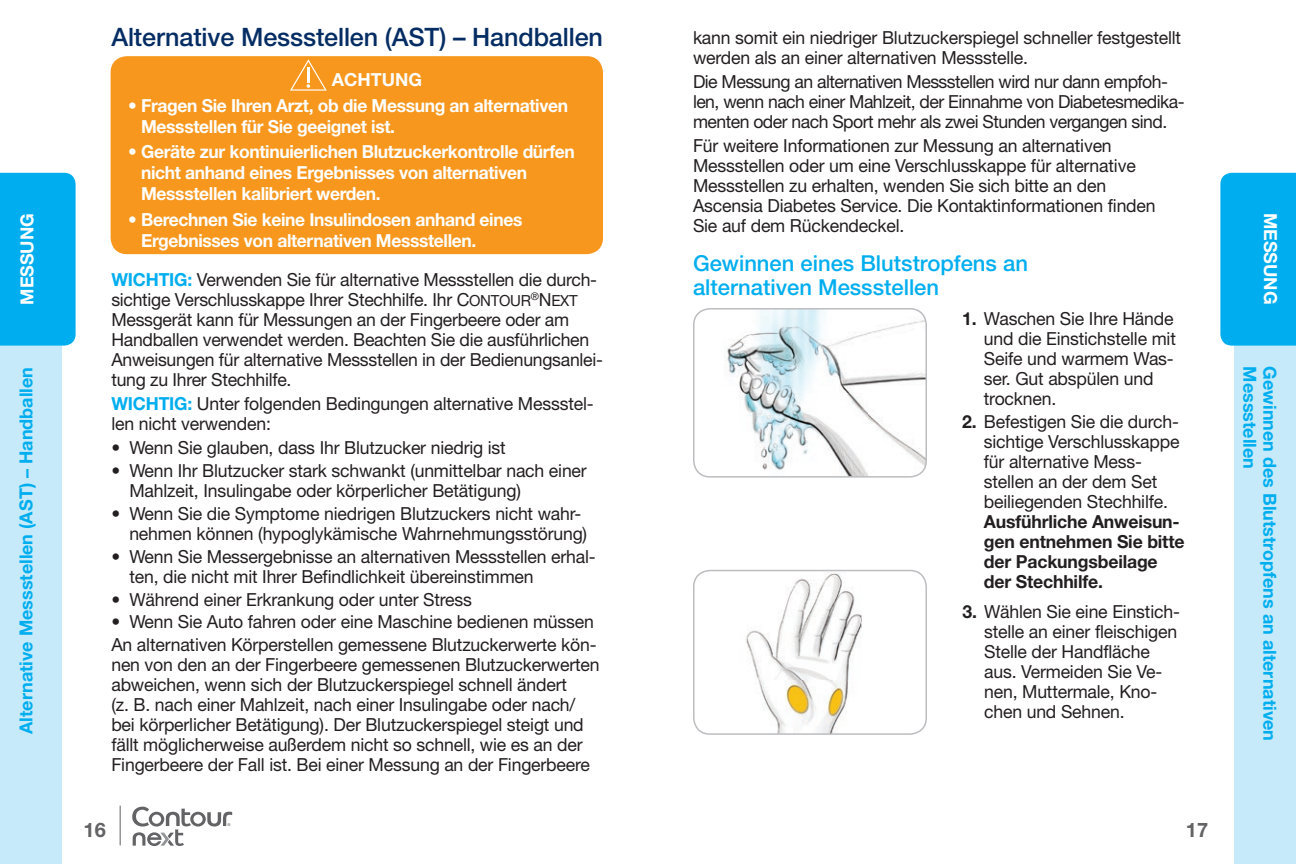
<style>
.page{position:relative;width:1296px;height:864px;background:#fff}
.page>*{position:absolute;margin:0;border:0;box-sizing:border-box;transform-origin:0 0}
.t1{font:500 25.4px "Helvetica Neue RED";letter-spacing:-.005em;color:#052d64}
.t2{font:500 22px/24px "Helvetica Neue RED";color:#00aeef}
.t3{font:700 20px "Helvetica Neue RED";color:#636366}
.t4{font:18px/20px "Helvetica Neue RED";letter-spacing:-.01em;color:#231f20}
.t5{font:700 18px/21px "Helvetica Neue RED";letter-spacing:-.02em;color:#fff}
.t6{font:18px/20px "Helvetica Neue RED";letter-spacing:-.03em;color:#231f20}
.t7{font:700 18px "Helvetica Neue RED";color:#00aeef}
.t8{font:700 18px/20px "Helvetica Neue RED";letter-spacing:-.01em;color:#231f20}
.t9{font:700 18px "Helvetica Neue RED";color:#fff}
.t10{font:500 3.8px "Helvetica Neue";color:#636366}
.s1{font-weight:700;color:#00aeef}
.s2{font-family:"Helvetica Neue RED Regular SC850"}
.s3{font-family:"Helvetica Neue RED Regular SC850";font-size:15.4px}
.s4{font-weight:700}
</style>
<div class="page">
<div style="left:1235px;top:338px;width:61px;height:526px;background:#c6eafa"></div>
<div style="left:1220px;top:173px;width:76px;height:173px;background:#00aeef"></div>
<div style="left:0;top:338px;width:61px;height:526px;background:#c6eafa"></div>
<div style="left:0;top:173px;width:76px;height:173px;background:#00aeef"></div>
<hr style="left:120px;top:806px;width:1px;height:39px;background:#636366">
<svg style="left:132px;top:807px;width:100px;height:39px"></svg>
<img style="left:694px;top:572px;width:224px;height:161px">
<div style="left:693px;top:570px;width:234px;height:165px;border:2px solid #bcbdc0;border-radius:16px"></div>
<div style="left:111px;top:56px;width:492px;height:198px;background:#f7971d;border-radius:16px"></div>
<svg style="left:290px;top:59px;width:37px;height:32px"></svg>
<img style="left:695px;top:310px;width:230px;height:165px">
<div style="left:693px;top:308px;width:234px;height:170px;border:2px solid #bcbdc0;border-radius:16px"></div>
<p class="t5" style="left:16px;top:305px;width:93px;rotate:-90deg">MESSUNG</p>
<p class="t7" style="left:15px;top:734px;width:368px;rotate:-90deg">Alternative Messstellen (AST) – Handballen</p>
<h1 class="t1" style="left:111px;top:21px;width:493px">Alternative Messstellen (AST) – Handballen</h1>
<p class="t9" style="left:332px;top:69px;width:92px">ACHTUNG</p>
<p class="t5" style="left:141px;top:94px;width:429px;text-indent:-13px">• Fragen Sie Ihren Arzt, ob die Messung an alternativen<br>Messstellen für Sie geeignet ist.</p>
<p class="t5" style="left:141px;top:141px;width:435px;text-indent:-13px">• Geräte zur kontinuierlichen Blutzuckerkontrolle dürfen nicht anhand eines Ergebnisses von alternativen<br>Messstellen kalibriert werden.</p>
<p class="t5" style="left:141px;top:209px;width:383px;text-indent:-13px">• Berechnen Sie keine Insulindosen anhand eines<br>Ergebnisses von alternativen Messstellen.</p>
<p class="t4" style="left:111px;top:269px;width:493px"><span class="s1">WICHTIG:</span> Verwenden Sie für alternative Messstellen die durch&shy;sichtige Verschlusskappe Ihrer Stechhilfe. Ihr <span class="s2">C</span><span class="s3">ONTOUR</span><sup>®</sup><span class="s2">N</span><span class="s3">EXT </span>Messgerät kann für Messungen an der Fingerbeere oder am Handballen verwendet werden. Beachten Sie die ausführlichen Anweisungen für alternative Messstellen in der Bedienungsanlei&shy;tung zu Ihrer Stechhilfe.</p>
<p class="t4" style="left:111px;top:393px;width:484px"><span class="s1">WICHTIG:</span> Unter folgenden Bedingungen alternative Messstel&shy;len nicht verwenden:</p>
<p class="t4" style="left:111px;top:437px;width:396px">• Wenn Sie glauben, dass Ihr Blutzucker niedrig ist</p>
<p class="t4" style="left:129px;top:460px;width:459px;text-indent:-18px">• Wenn Ihr Blutzucker stark schwankt (unmittelbar nach einer<br>Mahlzeit, Insulingabe oder körperlicher Betätigung)</p>
<p class="t4" style="left:129px;top:503px;width:459px;text-indent:-18px">• Wenn Sie die Symptome niedrigen Blutzuckers nicht wahr&shy;nehmen können (hypoglykämische Wahrnehmungsstörung)</p>
<p class="t4" style="left:129px;top:546px;width:468px;text-indent:-18px">• Wenn Sie Messergebnisse an alternativen Messstellen erhal&shy;ten, die nicht mit Ihrer Befindlichkeit übereinstimmen</p>
<p class="t4" style="left:111px;top:589px;width:362px">• Während einer Erkrankung oder unter Stress</p>
<p class="t4" style="left:111px;top:610px;width:487px;line-height:22.8px">• Wenn Sie Auto fahren oder eine Maschine bedienen müssen<br>An alternativen Körperstellen gemessene Blutzuckerwerte kön-</p>
<p class="t4" style="left:111px;top:655px;width:490px">nen von den an der Fingerbeere gemessenen Blutzuckerwerten abweichen, wenn sich der Blutzuckerspiegel schnell ändert<br>(z. B. nach einer Mahlzeit, nach einer Insulingabe oder nach/ bei körperlicher Betätigung). Der Blutzuckerspiegel steigt und fällt möglicherweise außerdem nicht so schnell, wie es an der Fingerbeere der Fall ist. Bei einer Messung an der Fingerbeere</p>
<p class="t4" style="left:693px;top:27px;width:490px">kann somit ein niedriger Blutzuckerspiegel schneller festgestellt werden als an einer alternativen Messstelle.</p>
<p class="t6" style="left:693px;top:71px;width:493px">Die Messung an alternativen Messstellen wird nur dann empfoh&shy;len, wenn nach einer Mahlzeit, der Einnahme von Diabetesmedika&shy;menten oder nach Sport mehr als zwei Stunden vergangen sind.</p>
<p class="t4" style="left:693px;top:135px;width:464px">Für weitere Informationen zur Messung an alternativen Messstellen oder um eine Verschlusskappe für alternative Messstellen zu erhalten, wenden Sie sich bitte an den Ascensia Diabetes Service. Die Kontaktinformationen finden Sie auf dem Rückendeckel.</p>
<p class="t2" style="left:693px;top:251px;width:337px">Gewinnen eines Blutstropfens an alternativen Messstellen</p>
<p class="t4" style="left:984px;top:308px;width:193px;text-indent:-22px"><span class="s4">1.</span> Waschen Sie Ihre Hände und die Einstichstelle mit<br>Seife und warmem Was&shy;ser. Gut abspülen und trocknen.</p>
<p class="t4" style="left:984px;top:411px;width:197px;text-indent:-22px"><span class="s4">2.</span> Befestigen Sie die durch&shy;sichtige Verschlusskappe für alternative Mess&shy;stellen an der dem Set beiliegenden Stechhilfe.</p>
<p class="t8" style="left:984px;top:511px;width:202px">Ausführliche Anweisun&shy;gen entnehmen Sie bitte der Packungsbeilage der Stechhilfe.</p>
<p class="t4" style="left:984px;top:602px;width:197px;text-indent:-22px"><span class="s4">3.</span> Wählen Sie eine Einstich&shy;stelle an einer fleischigen<br>Stelle der Handfläche aus. Vermeiden Sie Ve&shy;nen, Muttermale, Kno&shy;chen und Sehnen.</p>
<p class="t3" style="left:84px;top:818px;width:24px">16</p>
<p class="t3" style="left:1186px;top:818px;width:24px">17</p>
<p class="t10" style="left:227px;top:822px;width:5px">®</p>
<p class="t5" style="left:1281px;top:213px;width:93px;rotate:90deg">MESSUNG</p>
<p class="t7" style="left:1261px;top:366px;width:104px;rotate:90deg">Messstellen</p>
<p class="t7" style="left:1281px;top:366px;width:376px;rotate:90deg">Gewinnen des Blutstropfens an alternativen</p>
</div>
